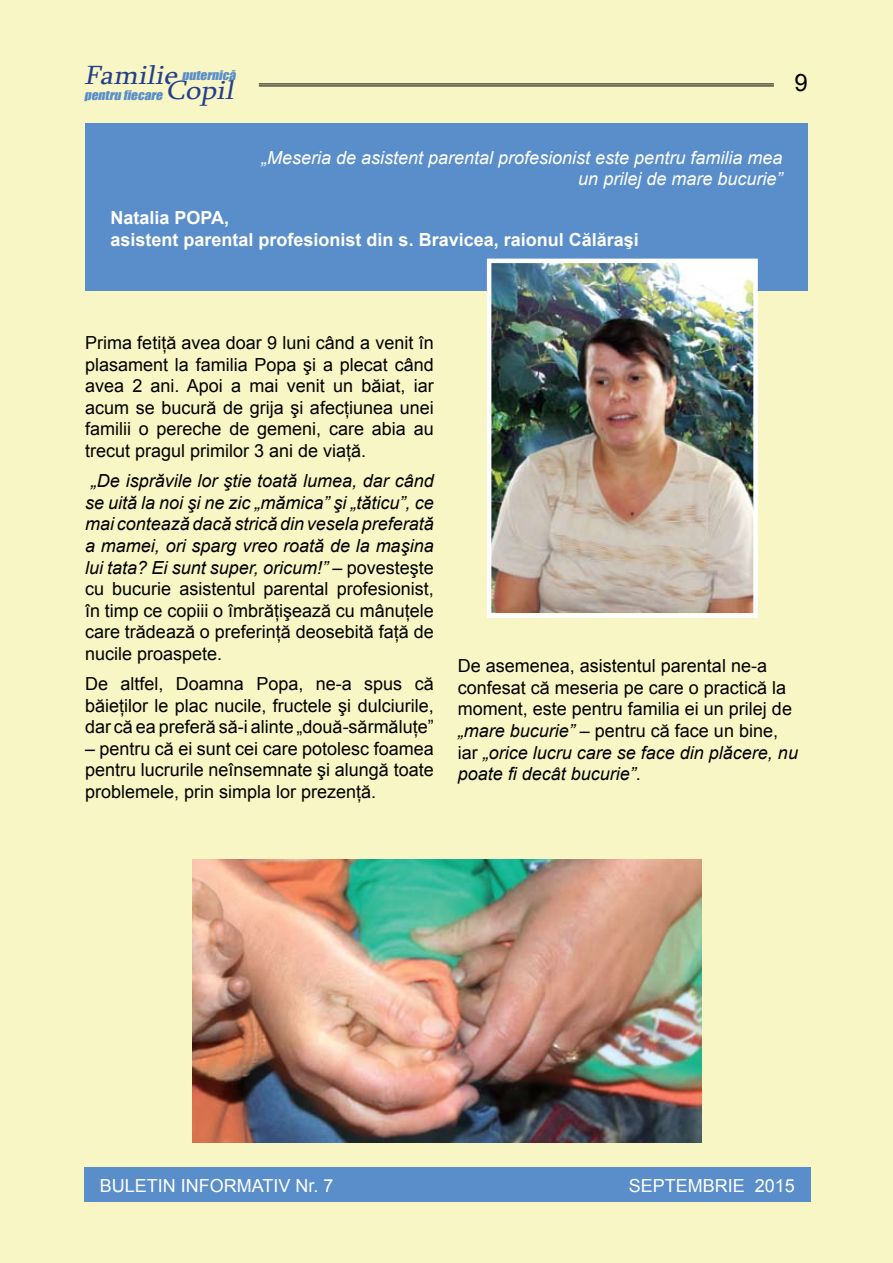
<style>
.page{position:relative;width:893px;height:1263px;background:#f8f6c4}
.page>*{position:absolute;margin:0;border:0;box-sizing:border-box;transform-origin:0 0}
.t1{font:italic 27px "Sylfaen";color:#243f8c;scale:1.11 1}
.t2{font:24px "Arial";color:#000}
.t3{font:18px/21.6px "Arial";color:#000;text-align:justify}
.t4{font:italic 18px/21.6px "Arial";color:#000;text-align:justify}
.t5{font:italic 18px/21.6px "Arial";color:#fff;text-align:right}
.t6{font:700 18px/21.6px "Arial";color:#fff}
.t7{font:18px "Arial";color:#fff}
.t8{font:italic 12.15px "Impact";color:#5a8eca;scale:1.1 1}
.s1{font-family:"Sylfaen";font-size:27px;color:#243f8c}
.s2{font-style:normal}
.s3{font-style:italic}
</style>
<div class="page">
<hr style="left:259px;top:83px;width:515px;height:1px;background:#000">
<hr style="left:259px;top:85px;width:515px;height:1px;background:#000">
<div style="left:85px;top:1167px;width:726px;height:34px;background:#5a8eca"></div>
<div style="left:85px;top:123px;width:723px;height:168px;background:#5a8eca"></div>
<img style="left:492px;top:264px;width:261px;height:348px">
<div style="left:487px;top:259px;width:271px;height:359px;border:4px solid #fff"></div>
<img style="left:192px;top:859px;width:510px;height:283px">
<h1 class="t1" style="left:84px;top:57px;width:91px">Familie</h1>
<p class="t8" style="left:182px;top:65px;width:53px">PUTERNICĂ</p>
<p class="t8" style="left:84px;top:85px;width:143px">PENTRU FIECARE <span class="s1">copil</span></p>
<h2 class="t2" style="left:795px;top:67px;width:15px">9</h2>
<p class="t5" style="left:261px;top:147px;width:523px">„Meseria de asistent parental profesionist este pentru familia mea un prilej de mare bucurie”</p>
<p class="t6" style="left:111px;top:207px;width:530px">Natalia Popa,<br>asistent parental profesionist din s. Bravicea, raionul Călăraşi</p>
<p class="t3" style="left:85px;top:332px;width:350px">Prima fetiţă avea doar 9 luni când a venit în plasament la familia Popa şi a plecat când avea 2 ani. Apoi a mai venit un băiat, iar acum se bucură de grija şi afecţiunea unei familii o pereche de gemeni, care abia au trecut pragul primilor 3 ani de viaţă.</p>
<p class="t4" style="left:85px;top:470px;width:350px;text-indent:6px">„De isprăvile lor ştie toată lumea, dar când se uită la noi şi ne zic „mămica” şi „tăticu”, ce mai contează dacă strică din vesela preferată a mamei, ori sparg vreo roată de la maşina lui tata? Ei sunt super, oricum!” <span class="s2">– povesteşte cu bucurie asistentul parental profesionist, în timp ce copiii o îmbrăţişează cu mânuţele care trădează o preferinţă deosebită faţă de nucile proaspete.</span></p>
<p class="t3" style="left:85px;top:673px;width:350px">De altfel, Doamna Popa, ne-a spus că băieţilor le plac nucile, fructele şi dulciurile, dar că ea preferă să-i alinte „două-sărmăluţe”</p>
<p class="t3" style="left:85px;top:738px;width:350px">– pentru că ei sunt cei care potolesc foamea pentru lucrurile neînsemnate şi alungă toate problemele, prin simpla lor prezenţă.</p>
<p class="t3" style="left:458px;top:655px;width:342px;text-align:left">De asemenea, asistentul parental ne-a confesat că meseria pe care o practică la moment, este pentru familia ei un prilej de <span class="s3">„mare bucurie”</span> – pentru că face un bine, iar <span class="s3">„orice lucru care se face din plăcere, nu poate fi decât bucurie”</span>.</p>
<p class="t7" style="left:100px;top:1173px;width:235px">buletin informativ N r. 7</p>
<p class="t7" style="left:629px;top:1173px;width:168px">septembrie 2015</p>
</div>
